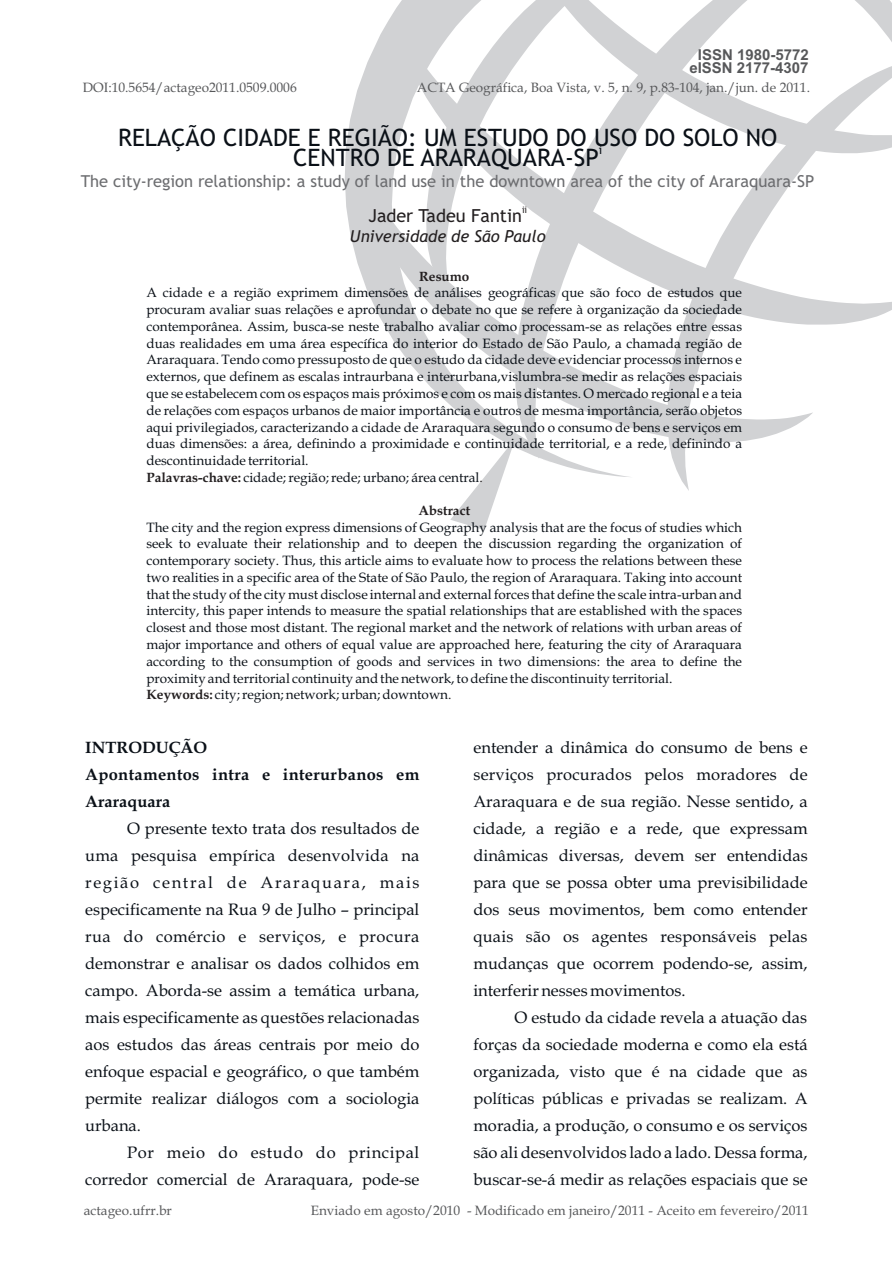
<style>
.page{position:relative;width:893px;height:1263px;background:#fff}
.page>*{position:absolute;margin:0;border:0;box-sizing:border-box;transform-origin:0 0}
.t1{font:24px "Trebuchet MS";color:#0a1017}
.t2{font:18px "Trebuchet MS";color:#231f20}
.t3{font:16.5px "Book Antiqua";color:#0a1017}
.t4{font:16.5px "Trebuchet MS";color:#6c6d70}
.t5{font:700 16.5px "Book Antiqua";letter-spacing:.02em;color:#0a1017}
.t6{font:16.5px "Book Antiqua";letter-spacing:.025em;color:#0a1017}
.t7{font:16.5px "Book Antiqua";letter-spacing:.1em;color:#0a1017}
.t8{font:16.5px "Book Antiqua";letter-spacing:.035em;color:#0a1017}
.t9{font:italic 16.5px "Trebuchet MS";color:#231f20}
.t10{font:700 16.5px "Book Antiqua";color:#0a1017}
.t11{font:700 15px/13.5px "Arial";color:#57585a;text-align:center}
.t12{font:13.5px/16.8px "Book Antiqua";color:#0a1017;text-align:justify}
.t13{font:13.5px "Book Antiqua";color:#57585a}
.t14{font:700 13.5px "Book Antiqua";color:#231f20}
.t15{font:12px "Trebuchet MS";color:#0a1017}
.t16{font:9px "Trebuchet MS";color:#231f20}
.s1{font-weight:700;color:#231f20}
.s2{color:#231f20}
</style>
<div class="page">
<svg style="left:345px;top:0;width:284px;height:477px"></svg>
<svg style="left:855px;top:0;width:36px;height:30px"></svg>
<svg style="left:401px;top:30px;width:490px;height:144px"></svg>
<svg style="left:363px;top:174px;width:152px;height:268px"></svg>
<svg style="left:672px;top:58px;width:219px;height:433px"></svg>
<svg style="left:426px;top:0;width:89px;height:304px"></svg>
<svg style="left:515px;top:0;width:297px;height:459px"></svg>
<svg style="left:450px;top:438px;width:65px;height:92px"></svg>
<p class="t13" style="left:83px;top:82px;width:216px">DOI:10.5654/actageo2011.0509.0006</p>
<p class="t11" style="left:689px;top:49px;width:121px">ISSN 1980-5772 eISSN 2177-4307</p>
<p class="t13" style="left:417px;top:82px;width:395px">ACTA Geográfica, Boa Vista, v. 5, n. 9, p.83-104, jan./jun. de 2011.</p>
<h1 class="t1" style="left:118px;top:129px;width:661px">RELAÇÃO CIDADE E REGIÃO: UM ESTUDO DO USO DO SOLO NO</h1>
<p class="t15" style="left:599px;top:145px;width:5px">i</p>
<h1 class="t1" style="left:293px;top:149px;width:307px">CENTRO DE ARARAQUARA-SP</h1>
<p class="t4" style="left:81px;top:175px;width:735px">The city-region relationship: a study of land use in the downtown area of the city of Araraquara-SP</p>
<p class="t16" style="left:522px;top:206px;width:7px">ii</p>
<h2 class="t2" style="left:368px;top:209px;width:155px">Jader Tadeu Fantin</h2>
<p class="t9" style="left:350px;top:229px;width:197px">Universidade de São Paulo</p>
<p class="t14" style="left:419px;top:271px;width:52px">Resumo</p>
<p class="t12" style="left:146px;top:286px;width:597px">A cidade e a região exprimem dimensões de análises geográficas que são foco de estudos que procuram avaliar suas relações e aprofundar o debate no que se refere à organização da sociedade contemporânea. Assim, busca-se neste trabalho avaliar como processam-se as relações entre essas duas realidades em uma área específica do interior do Estado de São Paulo, a chamada região de Araraquara. Tendo como pressuposto de que o estudo da cidade deve evidenciar processos internos e externos, que definem as escalas intraurbana e interurbana,vislumbra-se medir as relações espaciais que se estabelecem com os espaços mais próximos e com os mais distantes. O mercado regional e a teia de relações com espaços urbanos de maior importância e outros de mesma importância, serão objetos aqui privilegiados, caracterizando a cidade de Araraquara segundo o consumo de bens e serviços em duas dimensões: a área, definindo a proximidade e continuidade territorial, e a rede, definindo a descontinuidade territorial.</p>
<p class="t12" style="left:146px;top:470px;width:338px"><span class="s1">Palavras-chave:</span>cidade; região; rede; urbano; área central<span class="s2">.</span></p>
<p class="t14" style="left:418px;top:505px;width:53px">Abstract</p>
<p class="t12" style="left:146px;top:520px;width:597px">The city and the region express dimensions of Geography analysis that are the focus of studies which seek to evaluate their relationship and to deepen the discussion regarding the organization of contemporary society. Thus, this article aims to evaluate how to process the relations between these two realities in a specific area of the State of São Paulo, the region of Araraquara. Taking into account that the study of the city must disclose internal and external forces that define the scale intra-urban and intercity, this paper intends to measure the spatial relationships that are established with the spaces closest and those most distant. The regional market and the network of relations with urban areas of major importance and others of equal value are approached here, featuring the city of Araraquara according to the consumption of goods and services in two dimensions: the area to define the proximity and territorial continuity and the network, to define the discontinuity territorial.</p>
<p class="t12" style="left:146px;top:688px;width:307px"><span class="s1">Keywords:</span>city; region; network; urban; downtown<span class="s2">.</span></p>
<p class="t10" style="left:85px;top:741px;width:123px">INTRODUÇÃO</p>
<p class="t3" style="left:473px;top:741px;width:336px">entender a dinâmica do consumo de bens e</p>
<p class="t5" style="left:85px;top:768px;width:336px">Apontamentos intra e interurbanos em</p>
<p class="t3" style="left:473px;top:768px;width:336px">serviços procurados pelos moradores de</p>
<p class="t10" style="left:85px;top:795px;width:87px">Araraquara</p>
<p class="t3" style="left:473px;top:795px;width:336px">Araraquara e de sua região. Nesse sentido, a</p>
<p class="t3" style="left:127px;top:822px;width:294px">O presente texto trata dos resultados de</p>
<p class="t3" style="left:473px;top:822px;width:336px">cidade, a região e a rede, que expressam</p>
<p class="t3" style="left:85px;top:849px;width:336px">uma pesquisa empírica desenvolvida na</p>
<p class="t3" style="left:473px;top:849px;width:336px">dinâmicas diversas, devem ser entendidas</p>
<p class="t7" style="left:85px;top:876px;width:336px">região central de Araraquara, mais</p>
<p class="t3" style="left:473px;top:876px;width:336px">para que se possa obter uma previsibilidade</p>
<p class="t3" style="left:85px;top:903px;width:336px">especificamente na Rua 9 de Julho – principal</p>
<p class="t3" style="left:473px;top:903px;width:336px">dos seus movimentos, bem como entender</p>
<p class="t6" style="left:85px;top:930px;width:336px">rua do comércio e serviços, e procura</p>
<p class="t3" style="left:473px;top:930px;width:336px">quais são os agentes responsáveis pelas</p>
<p class="t3" style="left:85px;top:957px;width:336px">demonstrar e analisar os dados colhidos em</p>
<p class="t3" style="left:473px;top:957px;width:336px">mudanças que ocorrem podendo-se, assim,</p>
<p class="t3" style="left:85px;top:984px;width:336px">campo. Aborda-se assim a temática urbana,</p>
<p class="t3" style="left:473px;top:984px;width:214px">interferir nesses movimentos.</p>
<p class="t3" style="left:85px;top:1011px;width:336px">mais especificamente as questões relacionadas</p>
<p class="t3" style="left:514px;top:1011px;width:294px">O estudo da cidade revela a atuação das</p>
<p class="t3" style="left:85px;top:1038px;width:336px">aos estudos das áreas centrais por meio do</p>
<p class="t3" style="left:473px;top:1038px;width:336px">forças da sociedade moderna e como ela está</p>
<p class="t3" style="left:85px;top:1065px;width:336px">enfoque espacial e geográfico, o que também</p>
<p class="t3" style="left:473px;top:1065px;width:336px">organizada, visto que é na cidade que as</p>
<p class="t3" style="left:85px;top:1092px;width:336px">permite realizar diálogos com a sociologia</p>
<p class="t3" style="left:473px;top:1092px;width:336px">políticas públicas e privadas se realizam. A</p>
<p class="t3" style="left:85px;top:1119px;width:57px">urbana.</p>
<p class="t3" style="left:473px;top:1119px;width:336px">moradia, a produção, o consumo e os serviços</p>
<p class="t8" style="left:127px;top:1146px;width:294px">Por meio do estudo do principal</p>
<p class="t3" style="left:473px;top:1146px;width:336px">são ali desenvolvidos lado a lado. Dessa forma,</p>
<p class="t3" style="left:85px;top:1173px;width:336px">corredor comercial de Araraquara, pode-se</p>
<p class="t3" style="left:473px;top:1173px;width:336px">buscar-se-á medir as relações espaciais que se</p>
<p class="t13" style="left:84px;top:1205px;width:90px">actageo.ufrr.br</p>
<p class="t13" style="left:311px;top:1205px;width:500px">Enviado em agosto/2010 - Modificado em janeiro/2011 - Aceito em fevereiro/2011</p>
</div>
